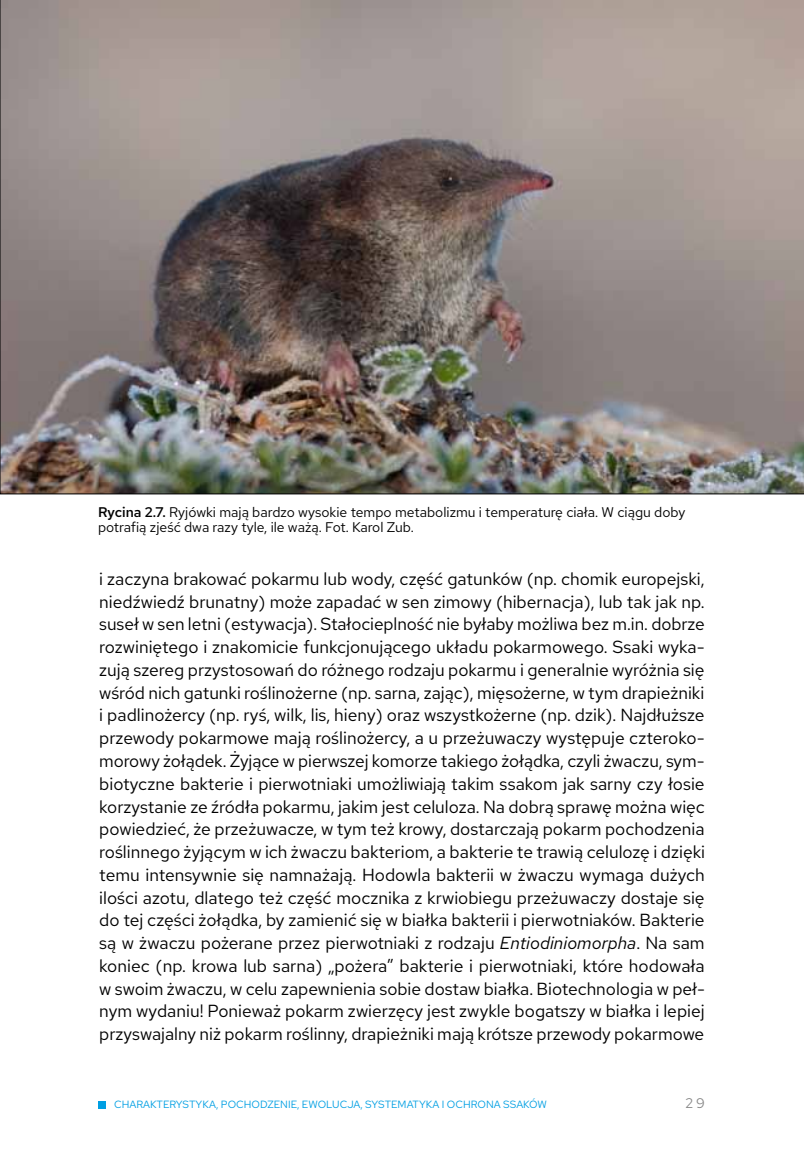
<style>
.page{position:relative;width:804px;height:1166px;background:#fff}
.page>*{position:absolute;margin:0;border:0;box-sizing:border-box;transform-origin:0 0}
.t1{font:17.5px/22.8px "Red Hat Text";color:#000;text-align:justify}
.t2{font:14px/15.8px "Red Hat Text";color:#000}
.t3{font:14px "Red Hat Text";color:#878787}
.t4{font:10.5px "Red Hat Text";color:#009fe3}
.s1{font-weight:500}
.s2{font-style:italic}
</style>
<div class="page">
<div style="left:98px;top:1101px;width:8px;height:7px;background:#009fe3"></div>
<img style="left:0;top:0;width:804px;height:494px">
<p class="t2" style="left:98px;top:504px;width:589px"><span class="s1">Rycina 2.7.</span> Ryjówki mają bardzo wysokie tempo metabolizmu i temperaturę ciała. W ciągu doby potrafią zjeść dwa razy tyle, ile ważą. Fot. Karol Zub.</p>
<p class="t1" style="left:99px;top:567px;width:607px">i zaczyna brakować pokarmu lub wody, część gatunków (np. chomik europejski, niedźwiedź brunatny) może zapadać w sen zimowy (hibernacja), lub tak jak np. suseł w sen letni (estywacja). Stałocieplność nie byłaby możliwa bez m.in. dobrze rozwiniętego i znakomicie funkcjonującego układu pokarmowego. Ssaki wyka&shy;zują szereg przystosowań do różnego rodzaju pokarmu i generalnie wyróżnia się wśród nich gatunki roślinożerne (np. sarna, zając), mięsożerne, w tym drapieżniki i padlinożercy (np. ryś, wilk, lis, hieny) oraz wszystkożerne (np. dzik). Najdłuższe przewody pokarmowe mają roślinożercy, a u przeżuwaczy występuje czteroko&shy;morowy żołądek. Żyjące w pierwszej komorze takiego żołądka, czyli żwaczu, sym&shy;biotyczne bakterie i pierwotniaki umożliwiają takim ssakom jak sarny czy łosie korzystanie ze źródła pokarmu, jakim jest celuloza. Na dobrą sprawę można więc powiedzieć, że przeżuwacze, w tym też krowy, dostarczają pokarm pochodzenia roślinnego żyjącym w ich żwaczu bakteriom, a bakterie te trawią celulozę i dzięki temu intensywnie się namnażają. Hodowla bakterii w żwaczu wymaga dużych ilości azotu, dlatego też część mocznika z krwiobiegu przeżuwaczy dostaje się do tej części żołądka, by zamienić się w białka bakterii i pierwotniaków. Bakterie są w żwaczu pożerane przez pierwotniaki z rodzaju <span class="s2">Entiodiniomorpha</span>. Na sam koniec (np. krowa lub sarna) „pożera” bakterie i pierwotniaki, które hodowała w swoim żwaczu, w celu zapewnienia sobie dostaw białka. Biotechnologia w peł&shy;nym wydaniu! Ponieważ pokarm zwierzęcy jest zwykle bogatszy w białka i lepiej przyswajalny niż pokarm roślinny, drapieżniki mają krótsze przewody pokarmowe</p>
<p class="t4" style="left:114px;top:1098px;width:434px">CHARAKTERYSTYKA, POCHODZENIE, EWOLUCJA, SYSTEMATYKA I OCHRONA SSAKÓW</p>
<p class="t3" style="left:685px;top:1094px;width:21px">29</p>
</div>
